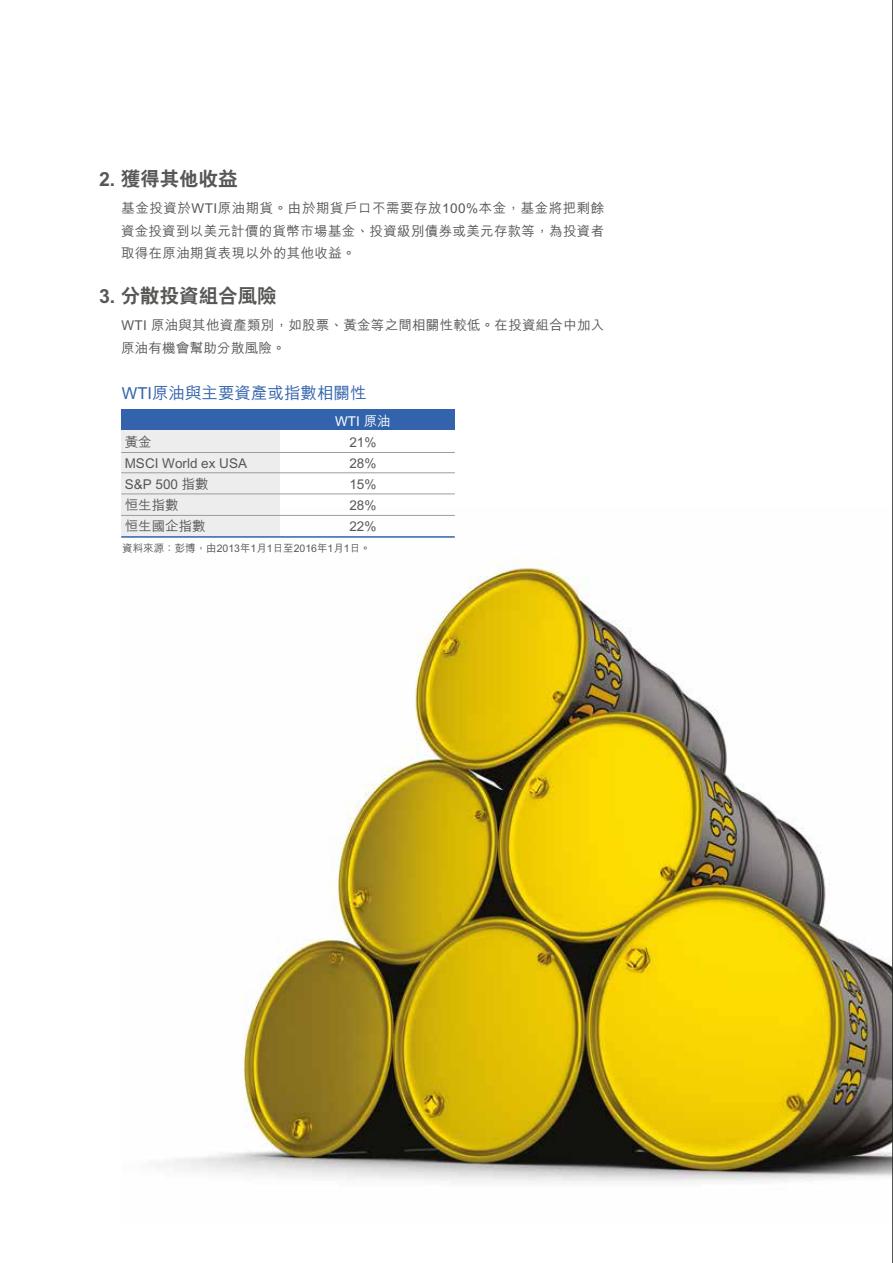
<style>
.page{position:relative;width:893px;height:1263px;background:#fff}
.page>*{position:absolute;margin:0;border:0;box-sizing:border-box;transform-origin:0 0}
.t1{font:800 19.5px "C Hei 2 HK";color:#575756}
.t2{font:500 16.5px "M Hei HK";color:#3363ac}
.t3{font:500 13.5px/22.5px "M Hei HK";letter-spacing:.02em;color:#575756;text-align:justify}
.t4{font:500 13.5px "M Hei HK";color:#575756}
.t5{font:500 13.5px "M Hei HK";color:#fff}
.t6{font:500 10.5px "M Hei HK";color:#575756}
</style>
<div class="page">
<img style="left:173px;top:558px;width:719px;height:625px">
<div style="left:121px;top:410px;width:159px;height:127px;background:#ededed"></div>
<div style="left:121px;top:410px;width:333px;height:20px;background:#3363ac"></div>
<hr style="left:121px;top:452px;width:334px;height:1px;background:#9d9d9c">
<hr style="left:121px;top:472px;width:334px;height:1px;background:#9d9d9c">
<hr style="left:121px;top:493px;width:334px;height:1px;background:#9d9d9c">
<hr style="left:121px;top:515px;width:334px;height:1px;background:#9d9d9c">
<hr style="left:121px;top:536px;width:334px;height:2px;background:#3363ac">
<svg style="left:892px;top:0;width:1px;height:1263px"></svg>
<h1 class="t1" style="left:99px;top:166px;width:140px">2. 獲得其他收益</h1>
<p class="t3" style="left:121px;top:196px;width:485px">基金投資於WTI原油期貨。由於期貨戶口不需要存放100%本金，基金將把剩餘資金投資到以美元計價的貨幣市場基金、投資級別債券或美元存款等，為投資者取得在原油期貨表現以外的其他收益。</p>
<h1 class="t1" style="left:99px;top:283px;width:179px">3. 分散投資組合風險</h1>
<p class="t3" style="left:121px;top:313px;width:485px">WTI 原油與其他資產類別，如股票、黃金等之間相關性較低。在投資組合中加入原油有機會幫助分散風險。</p>
<p class="t2" style="left:122px;top:381px;width:246px">WTI原油與主要資產或指數相關性</p>
<p class="t5" style="left:335px;top:411px;width:57px">WTI 原油</p>
<p class="t3" style="left:125px;top:429px;width:28px">黃金</p>
<p class="t3" style="left:349px;top:429px;width:29px">21%</p>
<p class="t4" style="left:125px;top:453px;width:124px">MSCI World ex USA</p>
<p class="t3" style="left:349px;top:450px;width:29px">28%</p>
<p class="t3" style="left:125px;top:471px;width:86px">S&amp;P 500 指數</p>
<p class="t3" style="left:349px;top:471px;width:29px">15%</p>
<p class="t3" style="left:125px;top:492px;width:55px">恒生指數</p>
<p class="t3" style="left:349px;top:492px;width:29px">28%</p>
<p class="t3" style="left:125px;top:513px;width:82px">恒生國企指數</p>
<p class="t3" style="left:349px;top:513px;width:29px">22%</p>
<p class="t6" style="left:122px;top:540px;width:250px">資料來源：彭博，由2013年1月1日至2016年1月1日。</p>
</div>
